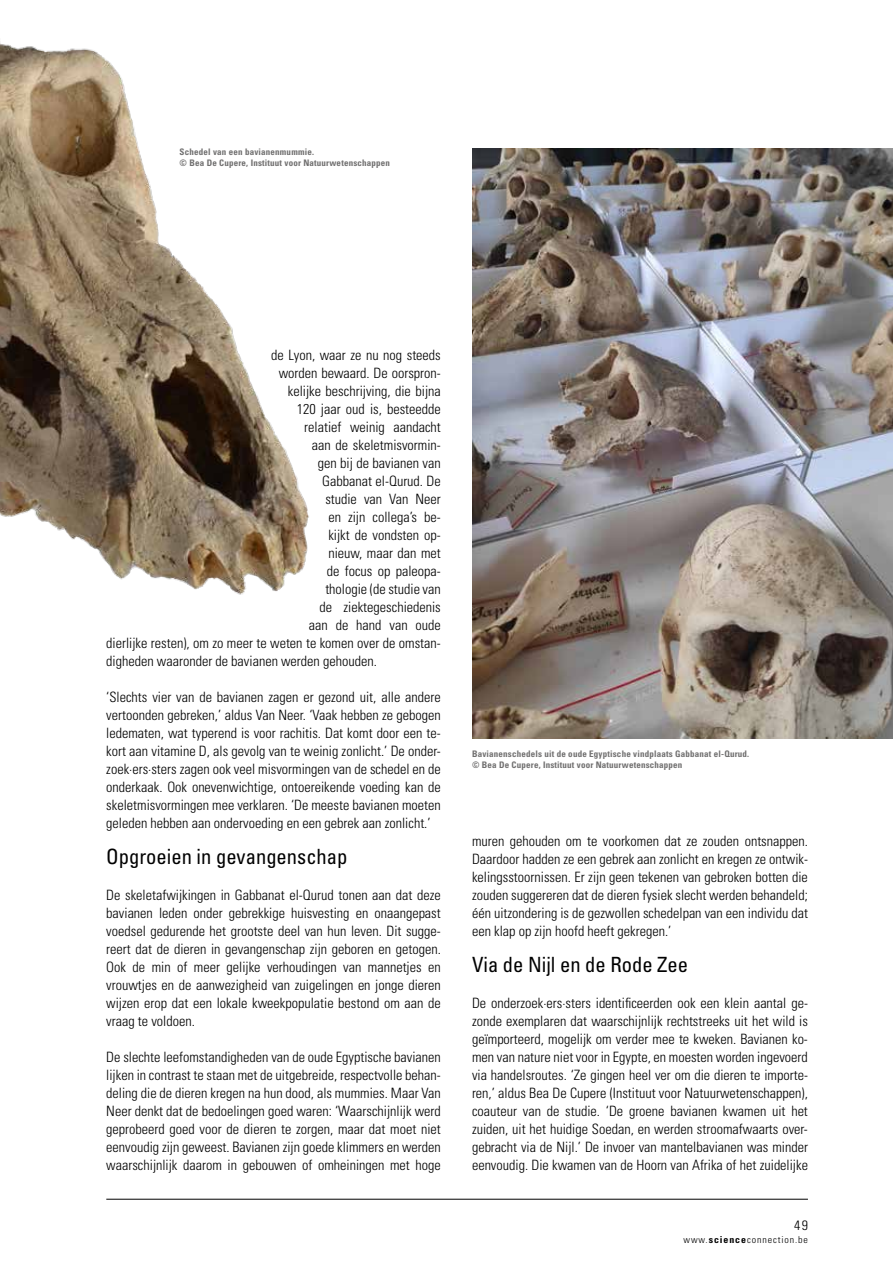
<style>
.page{position:relative;width:893px;height:1263px;background:#fff}
.page>*{position:absolute;margin:0;border:0;box-sizing:border-box;transform-origin:0 0}
.t1{font:condensed 21px "Univers LT Std";color:#000}
.t2{font:300 condensed 14.25px/18px "Univers LT Std";color:#000;text-align:justify}
.t3{font:300 condensed 13.5px "Univers LT Std";color:#000;scale:1.04 1}
.t4{font:300 condensed 9.6px "Univers LT Std";letter-spacing:.09em;color:#000;scale:1.04 1}
.t5{font:700 condensed 9px/10.8px "Univers LT Std";letter-spacing:.02em;color:#706f6f}
.s1{font-weight:700}
</style>
<div class="page">
<hr style="left:106px;top:1199px;width:702px;height:1px;background:#000">
<img style="left:472px;top:149px;width:421px;height:589px">
<img style="left:0;top:42px;width:309px;height:553px">
<p class="t5" style="left:180px;top:147px;width:212px">Schedel van een bavianenmummie.<br>© Bea De Cupere, Instituut voor Natuurwetenschappen</p>
<p class="t2" style="left:271px;top:346px;width:171px">de Lyon, waar ze nu nog steeds</p>
<p class="t2" style="left:279px;top:364px;width:164px">worden bewaard. De oorspron-</p>
<p class="t2" style="left:288px;top:382px;width:155px">kelijke beschrijving, die bijna</p>
<p class="t2" style="left:297px;top:400px;width:145px">120 jaar oud is, besteedde</p>
<p class="t2" style="left:304px;top:418px;width:138px">relatief weinig aandacht</p>
<p class="t2" style="left:312px;top:436px;width:131px">aan de skeletmisvormin-</p>
<p class="t2" style="left:318px;top:454px;width:125px">gen bij de bavianen van</p>
<p class="t2" style="left:322px;top:472px;width:120px">Gabbanat el-Qurud. De</p>
<p class="t2" style="left:325px;top:490px;width:117px">studie van Van Neer</p>
<p class="t2" style="left:328px;top:508px;width:114px">en zijn collega’s be-</p>
<p class="t2" style="left:328px;top:526px;width:114px">kijkt de vondsten op-</p>
<p class="t2" style="left:328px;top:544px;width:114px">nieuw, maar dan met</p>
<p class="t2" style="left:327px;top:562px;width:115px">de focus op paleopa-</p>
<p class="t2" style="left:325px;top:580px;width:117px">thologie (de studie van</p>
<p class="t2" style="left:319px;top:598px;width:123px">de ziektegeschiedenis</p>
<p class="t2" style="left:309px;top:616px;width:134px">aan de hand van oude</p>
<p class="t2" style="left:106px;top:634px;width:336px">dierlijke resten), om zo meer te weten te komen over de omstan-</p>
<p class="t2" style="left:106px;top:652px;width:272px">digheden waaronder de bavianen werden gehouden.</p>
<p class="t2" style="left:106px;top:688px;width:336px">‘Slechts vier van de bavianen zagen er gezond uit, alle andere vertoonden gebreken,’ aldus Van Neer. ‘Vaak hebben ze gebogen ledematen, wat typerend is voor rachitis. Dat komt door een te&shy;kort aan vitamine D, als gevolg van te weinig zonlicht.’ De onder&shy;zoek∙ers∙sters zagen ook veel misvormingen van de schedel en de onderkaak. Ook onevenwichtige, ontoereikende voeding kan de skeletmisvormingen mee verklaren. ‘De meeste bavianen moeten geleden hebben aan ondervoeding en een gebrek aan zonlicht.’</p>
<h1 class="t1" style="left:106px;top:843px;width:243px">Opgroeien in gevangenschap</h1>
<p class="t2" style="left:106px;top:886px;width:336px">De skeletafwijkingen in Gabbanat el-Qurud tonen aan dat deze bavianen leden onder gebrekkige huisvesting en onaangepast voedsel gedurende het grootste deel van hun leven. Dit sugge&shy;reert dat de dieren in gevangenschap zijn geboren en getogen.<br>Ook de min of meer gelijke verhoudingen van mannetjes en vrouwtjes en de aanwezigheid van zuigelingen en jonge dieren wijzen erop dat een lokale kweekpopulatie bestond om aan de vraag te voldoen.</p>
<p class="t2" style="left:106px;top:1048px;width:336px">De slechte leefomstandigheden van de oude Egyptische bavianen lijken in contrast te staan met de uitgebreide, respectvolle behan&shy;deling die de dieren kregen na hun dood, als mummies. Maar Van Neer denkt dat de bedoelingen goed waren: ‘Waarschijnlijk werd geprobeerd goed voor de dieren te zorgen, maar dat moet niet eenvoudig zijn geweest. Bavianen zijn goede klimmers en werden waarschijnlijk daarom in gebouwen of omheiningen met hoge</p>
<p class="t5" style="left:472px;top:748px;width:279px">Bavianenschedels uit de oude Egyptische vindplaats Gabbanat el-Qurud. © Bea De Cupere, Instituut voor Natuurwetenschappen</p>
<p class="t2" style="left:472px;top:832px;width:337px">muren gehouden om te voorkomen dat ze zouden ontsnappen.<br>Daardoor hadden ze een gebrek aan zonlicht en kregen ze ontwik&shy;kelingsstoornissen. Er zijn geen tekenen van gebroken botten die zouden suggereren dat de dieren fysiek slecht werden behandeld; één uitzondering is de gezwollen schedelpan van een individu dat een klap op zijn hoofd heeft gekregen.’</p>
<h1 class="t1" style="left:472px;top:951px;width:218px">Via de Nijl en de Rode Zee</h1>
<p class="t2" style="left:472px;top:994px;width:337px">De onderzoek∙ers∙sters identificeerden ook een klein aantal ge&shy;zonde exemplaren dat waarschijnlijk rechtstreeks uit het wild is geïmporteerd, mogelijk om verder mee te kweken. Bavianen ko&shy;men van nature niet voor in Egypte, en moesten worden ingevoerd via handelsroutes. ‘Ze gingen heel ver om die dieren te importe&shy;ren,’ aldus Bea De Cupere (Instituut voor Natuurwetenschappen), coauteur van de studie. ‘De groene bavianen kwamen uit het zuiden, uit het huidige Soedan, en werden stroomafwaarts over&shy;gebracht via de Nijl.’ De invoer van mantelbavianen was minder eenvoudig. Die kwamen van de Hoorn van Afrika of het zuidelijke</p>
<p class="t3" style="left:794px;top:1217px;width:15px">49</p>
<p class="t4" style="left:684px;top:1233px;width:121px">www.<span class="s1">science</span>connection.be</p>
</div>
